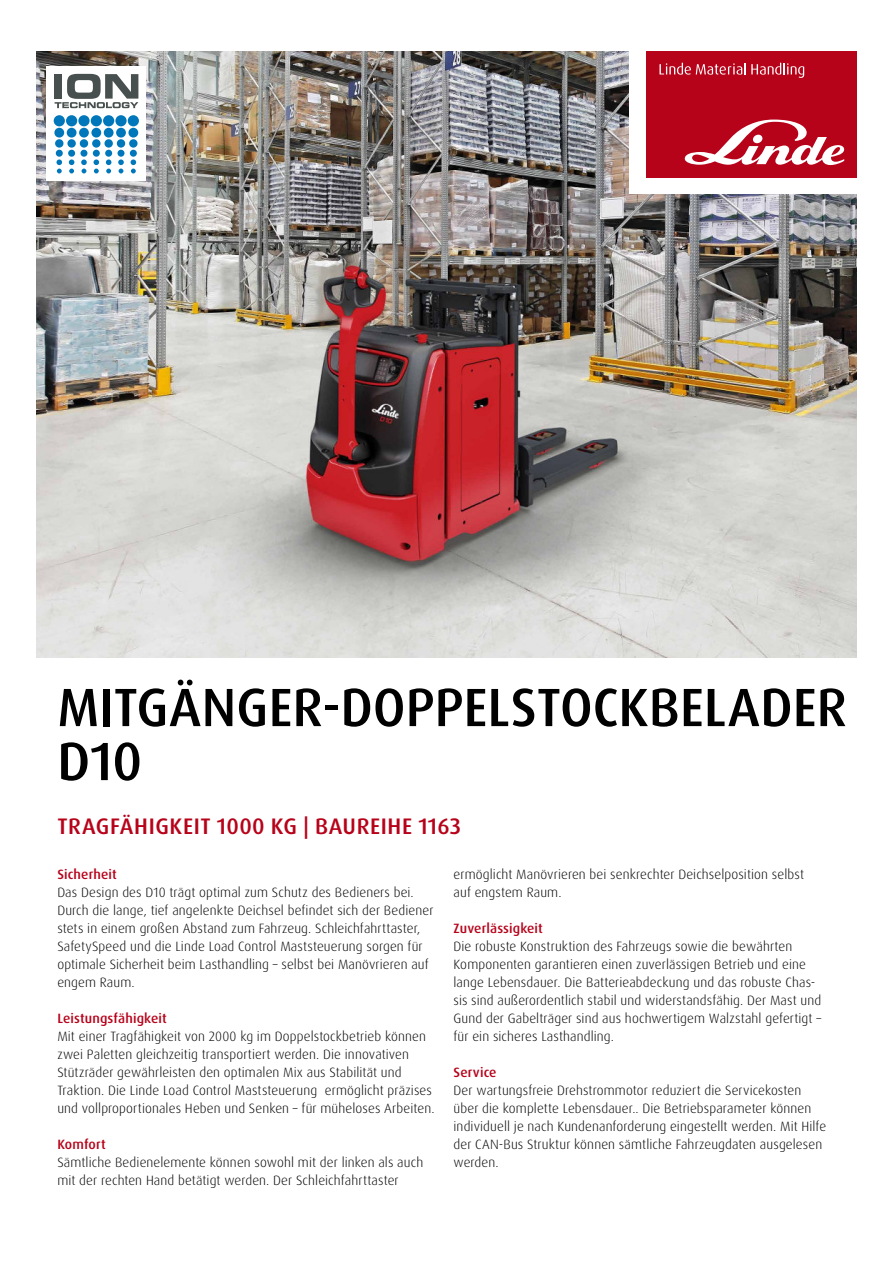
<style>
.page{position:relative;width:893px;height:1263px;background:#fff}
.page>*{position:absolute;margin:0;border:0;box-sizing:border-box;transform-origin:0 0}
.t1{font:500 54px/54px "Dax Pro";color:#000}
.t2{font:500 22.5px "Dax Pro";letter-spacing:.025em;color:#b7031a}
.t3{font:300 13.5px/18px "Dax Pro";letter-spacing:.01em;color:#000}
.t4{font:500 13.5px "Dax Pro";letter-spacing:.01em;color:#b7031a}
</style>
<div class="page">
<img style="left:36px;top:52px;width:821px;height:606px">
<div style="left:629px;top:26px;width:228px;height:168px;background:#fff"></div>
<div style="left:646px;top:51px;width:211px;height:126px;background:#b7031a"></div>
<svg style="left:685px;top:120px;width:160px;height:45px"></svg>
<svg style="left:659px;top:63px;width:145px;height:15px"></svg>
<div style="left:46px;top:67px;width:100px;height:114px;background:#fff"></div>
<div style="left:54px;top:128px;width:10px;height:10px;background:#0077ba;border-radius:50%"></div>
<div style="left:55px;top:139px;width:8px;height:9px;background:#0077ba;border-radius:50%"></div>
<div style="left:56px;top:150px;width:7px;height:7px;background:#0077ba;border-radius:50%"></div>
<svg style="left:56px;top:159px;width:6px;height:14px"></svg>
<div style="left:67px;top:128px;width:10px;height:10px;background:#0077ba;border-radius:50%"></div>
<div style="left:67px;top:139px;width:9px;height:9px;background:#0077ba;border-radius:50%"></div>
<div style="left:68px;top:150px;width:7px;height:7px;background:#0077ba;border-radius:50%"></div>
<svg style="left:69px;top:159px;width:5px;height:14px"></svg>
<div style="left:79px;top:128px;width:10px;height:10px;background:#0077ba;border-radius:50%"></div>
<div style="left:80px;top:139px;width:8px;height:9px;background:#0077ba;border-radius:50%"></div>
<div style="left:80px;top:150px;width:7px;height:7px;background:#0077ba;border-radius:50%"></div>
<svg style="left:81px;top:159px;width:6px;height:14px"></svg>
<div style="left:91px;top:128px;width:10px;height:10px;background:#0077ba;border-radius:50%"></div>
<div style="left:92px;top:139px;width:9px;height:9px;background:#0077ba;border-radius:50%"></div>
<div style="left:93px;top:150px;width:7px;height:7px;background:#0077ba;border-radius:50%"></div>
<svg style="left:94px;top:159px;width:5px;height:14px"></svg>
<div style="left:104px;top:128px;width:10px;height:10px;background:#0077ba;border-radius:50%"></div>
<div style="left:104px;top:139px;width:9px;height:9px;background:#0077ba;border-radius:50%"></div>
<div style="left:105px;top:150px;width:7px;height:7px;background:#0077ba;border-radius:50%"></div>
<svg style="left:106px;top:159px;width:5px;height:14px"></svg>
<div style="left:116px;top:128px;width:10px;height:10px;background:#0077ba;border-radius:50%"></div>
<div style="left:117px;top:139px;width:8px;height:9px;background:#0077ba;border-radius:50%"></div>
<div style="left:118px;top:150px;width:6px;height:7px;background:#0077ba;border-radius:50%"></div>
<svg style="left:118px;top:159px;width:6px;height:14px"></svg>
<div style="left:128px;top:128px;width:10px;height:10px;background:#0077ba;border-radius:50%"></div>
<div style="left:54px;top:115px;width:11px;height:11px;background:#0077ba;border-radius:50%"></div>
<div style="left:66px;top:115px;width:11px;height:11px;background:#0077ba;border-radius:50%"></div>
<div style="left:78px;top:115px;width:12px;height:11px;background:#0077ba;border-radius:50%"></div>
<div style="left:91px;top:115px;width:11px;height:11px;background:#0077ba;border-radius:50%"></div>
<div style="left:103px;top:115px;width:11px;height:11px;background:#0077ba;border-radius:50%"></div>
<div style="left:115px;top:115px;width:12px;height:11px;background:#0077ba;border-radius:50%"></div>
<div style="left:128px;top:115px;width:11px;height:11px;background:#0077ba;border-radius:50%"></div>
<div style="left:129px;top:139px;width:9px;height:9px;background:#0077ba;border-radius:50%"></div>
<div style="left:130px;top:150px;width:7px;height:7px;background:#0077ba;border-radius:50%"></div>
<svg style="left:131px;top:159px;width:5px;height:14px"></svg>
<svg style="left:55px;top:74px;width:83px;height:34px"></svg>
<h1 class="t1" style="left:57px;top:682px;width:791px">MITGÄNGER-DOPPELSTOCKBELADER<br>D10</h1>
<h2 class="t2" style="left:57px;top:815px;width:405px">TRAGFÄHIGKEIT 1000 KG | BAUREIHE 1163</h2>
<p class="t4" style="left:57px;top:867px;width:61px">Sicherheit</p>
<p class="t3" style="left:57px;top:884px;width:378px">Das Design des D10 trägt optimal zum Schutz des Bedieners bei.<br>Durch die lange, tief angelenkte Deichsel befindet sich der Bediener stets in einem großen Abstand zum Fahrzeug. Schleichfahrttaster, SafetySpeed und die Linde Load Control Maststeuerung sorgen für optimale Sicherheit beim Lasthandling – selbst bei Manövrieren auf engem Raum.</p>
<p class="t4" style="left:57px;top:1011px;width:111px">Leistungsfähigkeit</p>
<p class="t3" style="left:57px;top:1028px;width:379px">Mit einer Tragfähigkeit von 2000 kg im Doppelstockbetrieb können zwei Paletten gleichzeitig transportiert werden. Die innovativen Stützräder gewährleisten den optimalen Mix aus Stabilität und Traktion. Die Linde Load Control Maststeuerung ermöglicht präzises und vollproportionales Heben und Senken – für müheloses Arbeiten.</p>
<p class="t4" style="left:57px;top:1137px;width:50px">Komfort</p>
<p class="t3" style="left:57px;top:1154px;width:367px">Sämtliche Bedienelemente können sowohl mit der linken als auch mit der rechten Hand betätigt werden. Der Schleichfahrttaster</p>
<p class="t3" style="left:454px;top:866px;width:352px">ermöglicht Manövrieren bei senkrechter Deichselposition selbst auf engstem Raum.</p>
<p class="t4" style="left:454px;top:921px;width:91px">Zuverlässigkeit</p>
<p class="t3" style="left:454px;top:938px;width:369px">Die robuste Konstruktion des Fahrzeugs sowie die bewährten Komponenten garantieren einen zuverlässigen Betrieb und eine lange Lebensdauer. Die Batterieabdeckung und das robuste Chas&shy;sis sind außerordentlich stabil und widerstandsfähig. Der Mast und Gund der Gabelträger sind aus hochwertigem Walzstahl gefertigt – für ein sicheres Lasthandling.</p>
<p class="t4" style="left:454px;top:1065px;width:45px">Service</p>
<p class="t3" style="left:454px;top:1082px;width:374px">Der wartungsfreie Drehstrommotor reduziert die Servicekosten über die komplette Lebensdauer.. Die Betriebsparameter können individuell je nach Kundenanforderung eingestellt werden. Mit Hilfe der CAN-Bus Struktur können sämtliche Fahrzeugdaten ausgelesen werden.</p>
</div>
